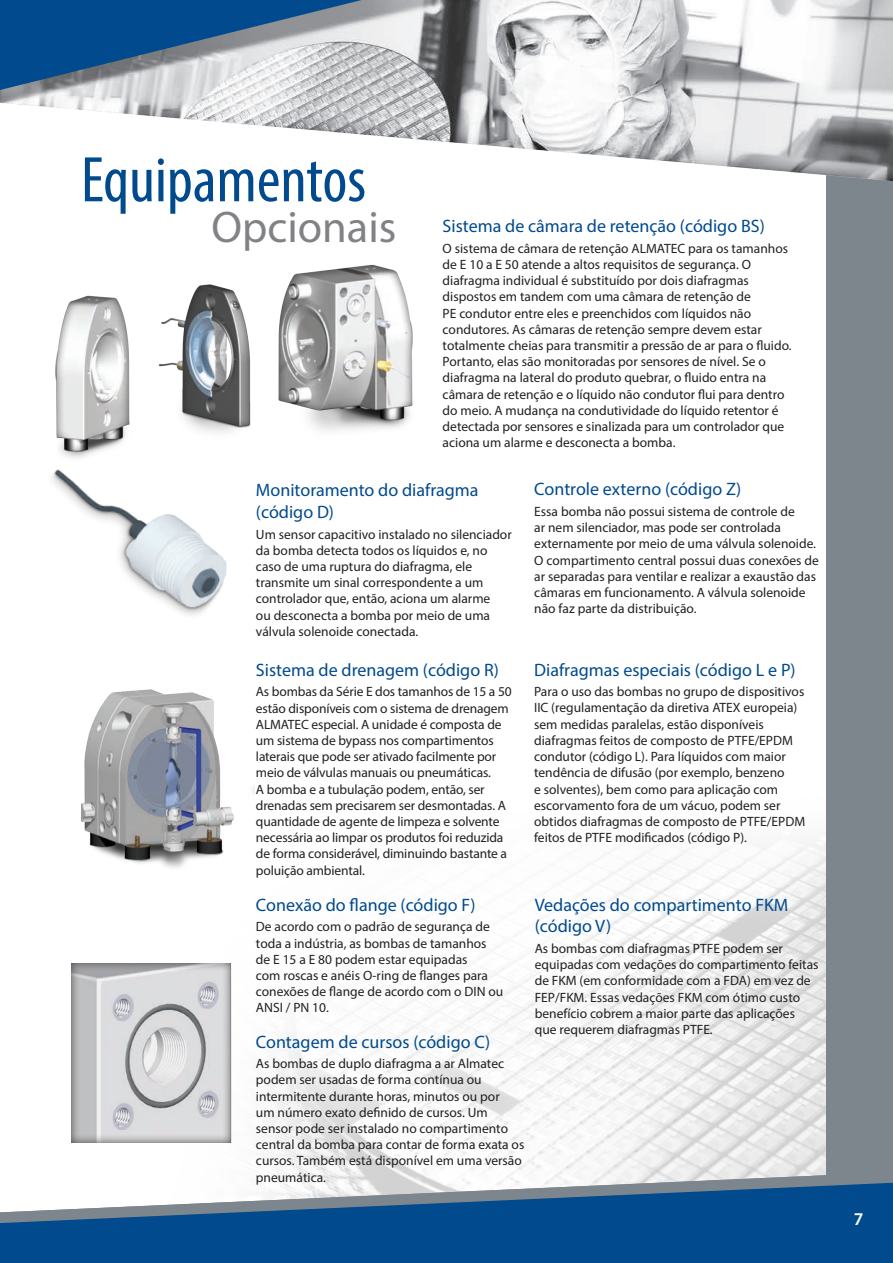
<style>
.page{position:relative;width:893px;height:1263px;background:#fff}
.page>*{position:absolute;margin:0;border:0;box-sizing:border-box;transform-origin:0 0}
.t1{font:condensed 64.95px "Myriad Pro";color:#004a8d}
.t2{font:44.55px "Myriad Pro";color:#808285}
.t3{font:18px/22.5px "Myriad Pro";color:#004a8d}
.t4{font:600 18px "Myriad Pro";color:#fff}
.t5{font:13.5px/16.2px "Myriad Pro";color:#231f20}
</style>
<div class="page">
<img style="left:81px;top:448px;width:746px;height:724px">
<div style="left:827px;top:19px;width:66px;height:1244px;background:#7e868d"></div>
<div style="left:71px;top:962px;width:192px;height:202px;background:#231f20;opacity:.75"></div>
<img style="left:82px;top:688px;width:173px;height:191px">
<div style="left:32px;top:257px;width:406px;height:223px;background:#231f20;opacity:.75"></div>
<img style="left:32px;top:458px;width:224px;height:177px">
<img style="left:416px;top:0;width:477px;height:288px">
<svg style="left:0;top:0;width:416px;height:316px"></svg>
<svg style="left:271px;top:1172px;width:622px;height:11px"></svg>
<svg style="left:0;top:1183px;width:893px;height:80px;background:#2f689b"></svg>
<h1 class="t1" style="left:81px;top:141px;width:287px">Equipamentos</h1>
<h2 class="t2" style="left:212px;top:200px;width:186px">Opcionais</h2>
<h3 class="t3" style="left:443px;top:215px;width:324px">Sistema de câmara de retenção (código BS)</h3>
<p class="t5" style="left:443px;top:240px;width:350px">O sistema de câmara de retenção ALMATEC para os tamanhos de E 10 a E 50 atende a altos requisitos de segurança. O diafragma individual é substituído por dois diafragmas dispostos em tandem com uma câmara de retenção de<br>PE condutor entre eles e preenchidos com líquidos não condutores. As câmaras de retenção sempre devem estar totalmente cheias para transmitir a pressão de ar para o fluido.<br>Portanto, elas são monitoradas por sensores de nível. Se o diafragma na lateral do produto quebrar, o fluido entra na câmara de retenção e o líquido não condutor flui para dentro do meio. A mudança na condutividade do líquido retentor é detectada por sensores e sinalizada para um controlador que aciona um alarme e desconecta a bomba.</p>
<h3 class="t3" style="left:256px;top:478px;width:224px">Monitoramento do diafragma (código D)</h3>
<p class="t5" style="left:256px;top:526px;width:257px">Um sensor capacitivo instalado no silenciador da bomba detecta todos os líquidos e, no caso de uma ruptura do diafragma, ele transmite um sinal correspondente a um controlador que, então, aciona um alarme<br>ou desconecta a bomba por meio de uma válvula solenoide conectada.</p>
<h3 class="t3" style="left:534px;top:478px;width:208px">Controle externo (código Z)</h3>
<p class="t5" style="left:534px;top:503px;width:286px">Essa bomba não possui sistema de controle de<br>ar nem silenciador, mas pode ser controlada externamente por meio de uma válvula solenoide.<br>O compartimento central possui duas conexões de ar separadas para ventilar e realizar a exaustão das câmaras em funcionamento. A válvula solenoide não faz parte da distribuição.</p>
<h3 class="t3" style="left:256px;top:658px;width:244px">Sistema de drenagem (código R)</h3>
<p class="t5" style="left:256px;top:684px;width:257px">As bombas da Série E dos tamanhos de 15 a 50 estão disponíveis com o sistema de drenagem ALMATEC especial. A unidade é composta de um sistema de bypass nos compartimentos laterais que pode ser ativado facilmente por meio de válvulas manuais ou pneumáticas.<br>A bomba e a tubulação podem, então, ser drenadas sem precisarem ser desmontadas. A quantidade de agente de limpeza e solvente necessária ao limpar os produtos foi reduzida de forma considerável, diminuindo bastante a poluição ambiental.</p>
<h3 class="t3" style="left:256px;top:893px;width:221px">Conexão do flange (código F)</h3>
<p class="t5" style="left:256px;top:918px;width:249px">De acordo com o padrão de segurança de toda a indústria, as bombas de tamanhos de E 15 a E 80 podem estar equipadas<br>com roscas e anéis O-ring de flanges para conexões de flange de acordo com o DIN ou ANSI / PN 10.</p>
<h3 class="t3" style="left:256px;top:1030px;width:236px">Contagem de cursos (código C)</h3>
<p class="t5" style="left:256px;top:1055px;width:270px">As bombas de duplo diafragma a ar Almatec podem ser usadas de forma contínua ou intermitente durante horas, minutos ou por<br>um número exato definido de cursos. Um sensor pode ser instalado no compartimento central da bomba para contar de forma exata os cursos. Também está disponível em uma versão pneumática.</p>
<h3 class="t3" style="left:534px;top:658px;width:263px">Diafragmas especiais (código L e P)</h3>
<p class="t5" style="left:534px;top:683px;width:273px">Para o uso das bombas no grupo de dispositivos IIC (regulamentação da diretiva ATEX europeia) sem medidas paralelas, estão disponíveis diafragmas feitos de composto de PTFE/EPDM condutor (código L). Para líquidos com maior tendência de difusão (por exemplo, benzeno<br>e solventes), bem como para aplicação com escorvamento fora de um vácuo, podem ser obtidos diafragmas de composto de PTFE/EPDM feitos de PTFE modificados (código P).</p>
<h3 class="t3" style="left:535px;top:894px;width:255px;line-height:21.6px">Vedações do compartimento FKM (código V)</h3>
<p class="t5" style="left:535px;top:940px;width:285px">As bombas com diafragmas PTFE podem ser equipadas com vedações do compartimento feitas de FKM (em conformidade com a FDA) em vez de FEP/FKM. Essas vedações FKM com ótimo custo benefício cobrem a maior parte das aplicações que requerem diafragmas PTFE.</p>
<h3 class="t4" style="left:854px;top:1207px;width:11px">7</h3>
</div>
